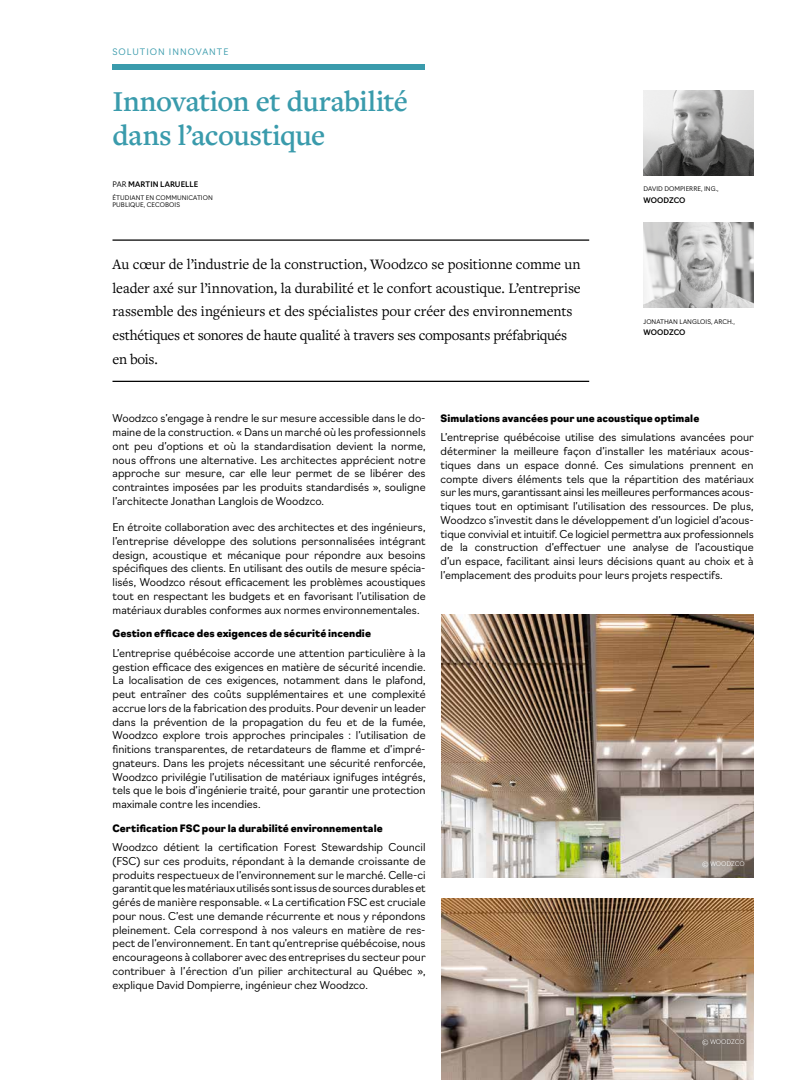
<style>
.page{position:relative;width:810px;height:1080px;background:#fff}
.page>*{position:absolute;margin:0;border:0;box-sizing:border-box;transform-origin:0 0}
.t1{font:600 30px/33.8px "Freight Text Pro";letter-spacing:-.015em;color:#3a9bac}
.t2{font:15px/23.8px "Freight Text Pro";letter-spacing:-.01em;color:#000}
.t3{font:300 10.62px/13.8px "Navigo";letter-spacing:.005em;color:#000;text-align:justify}
.t4{font:900 10px "Navigo";letter-spacing:.005em;color:#000}
.t5{font:300 8.75px "Navigo";letter-spacing:.115em;color:#3a9bac}
.t6{font:500 7.5px "Navigo";letter-spacing:.01em;color:#000}
.t7{font:300 6.25px/7.5px "Navigo";letter-spacing:.01em;color:#000}
.s1{font-weight:300}
</style>
<div class="page">
<hr style="left:112px;top:239px;width:477px;height:2px;background:#000">
<hr style="left:112px;top:381px;width:477px;height:1px;background:#000">
<img style="left:643px;top:90px;width:111px;height:86px">
<img style="left:643px;top:222px;width:111px;height:86px">
<img style="left:442px;top:615px;width:312px;height:263px">
<img style="left:442px;top:899px;width:312px;height:181px">
<div style="left:592px;top:843px;width:165px;height:26px;background:#fff;opacity:.75"></div>
<div style="left:592px;top:1021px;width:165px;height:26px;background:#fff;opacity:.75"></div>
<div style="left:112px;top:65px;width:313px;height:5px;background:#3a9bac"></div>
<p class="t5" style="left:112px;top:45px;width:117px">SOLUTION INNOVANTE</p>
<h1 class="t1" style="left:112px;top:83px;width:297px">Innovation et durabilité dans l’acoustique</h1>
<p class="t6" style="left:113px;top:178px;width:87px"><span class="s1">PAR</span> MARTIN LARUELLE</p>
<p class="t7" style="left:113px;top:193px;width:102px">ÉTUDIANT EN COMMUNICATION<br>PUBLIQUE, CECOBOIS</p>
<p class="t2" style="left:112px;top:252px;width:470px">Au cœur de l’industrie de la construction, Woodzco se positionne comme un leader axé sur l’innovation, la durabilité et le confort acoustique. L’entreprise rassemble des ingénieurs et des spécialistes pour créer des environnements esthétiques et sonores de haute qualité à travers ses composants préfabriqués en bois.</p>
<p class="t7" style="left:644px;top:185px;width:77px">DAVID DOMPIERRE, ING.,</p>
<p class="t6" style="left:644px;top:194px;width:44px">WOODZCO</p>
<p class="t7" style="left:644px;top:317px;width:93px">JONATHAN LANGLOIS, ARCH.,</p>
<p class="t6" style="left:644px;top:327px;width:44px">WOODZCO</p>
<p class="t3" style="left:113px;top:411px;width:315px">Woodzco s’engage à rendre le sur mesure accessible dans le do&shy;maine de la construction. « Dans un marché où les professionnels ont peu d’options et où la standardisation devient la norme, nous offrons une alternative. Les architectes apprécient notre approche sur mesure, car elle leur permet de se libérer des contraintes imposées par les produits standardisés », souligne l’architecte Jonathan Langlois de Woodzco.</p>
<p class="t3" style="left:113px;top:520px;width:315px">En étroite collaboration avec des architectes et des ingénieurs, l’entreprise développe des solutions personnalisées intégrant design, acoustique et mécanique pour répondre aux besoins spécifiques des clients. En utilisant des outils de mesure spécia&shy;lisés, Woodzco résout efficacement les problèmes acoustiques tout en respectant les budgets et en favorisant l’utilisation de matériaux durables conformes aux normes environnementales.</p>
<p class="t4" style="left:113px;top:626px;width:260px">Gestion efficace des exigences de sécurité incendie</p>
<p class="t3" style="left:113px;top:645px;width:315px">L’entreprise québécoise accorde une attention particulière à la gestion efficace des exigences en matière de sécurité incendie.<br>La localisation de ces exigences, notamment dans le plafond, peut entraîner des coûts supplémentaires et une complexité accrue lors de la fabrication des produits. Pour devenir un leader dans la prévention de la propagation du feu et de la fumée, Woodzco explore trois approches principales : l’utilisation de finitions transparentes, de retardateurs de flamme et d’impré&shy;gnateurs. Dans les projets nécessitant une sécurité renforcée, Woodzco privilégie l’utilisation de matériaux ignifuges intégrés, tels que le bois d’ingénierie traité, pour garantir une protection maximale contre les incendies.</p>
<p class="t4" style="left:113px;top:820px;width:272px">Certification FSC pour la durabilité environnementale</p>
<p class="t3" style="left:113px;top:840px;width:315px">Woodzco détient la certification Forest Stewardship Council (FSC) sur ces produits, répondant à la demande croissante de produits respectueux de l’environnement sur le marché. Celle-ci garantit que les matériaux utilisés sont issus de sources durables et gérés de manière responsable. « La certification FSC est cruciale pour nous. C’est une demande récurrente et nous y répondons pleinement. Cela correspond à nos valeurs en matière de res&shy;pect de l’environnement. En tant qu’entreprise québécoise, nous encourageons à collaborer avec des entreprises du secteur pour contribuer à l’érection d’un pilier architectural au Québec », explique David Dompierre, ingénieur chez Woodzco.</p>
<p class="t4" style="left:441px;top:410px;width:260px">Simulations avancées pour une acoustique optimale</p>
<p class="t3" style="left:441px;top:430px;width:315px">L’entreprise québécoise utilise des simulations avancées pour déterminer la meilleure façon d’installer les matériaux acous&shy;tiques dans un espace donné. Ces simulations prennent en compte divers éléments tels que la répartition des matériaux sur les murs, garantissant ainsi les meilleures performances acous&shy;tiques tout en optimisant l’utilisation des ressources. De plus, Woodzco s’investit dans le développement d’un logiciel d’acous&shy;tique convivial et intuitif. Ce logiciel permettra aux professionnels de la construction d’effectuer une analyse de l’acoustique d’un espace, facilitant ainsi leurs décisions quant au choix et à l’emplacement des produits pour leurs projets respectifs.</p>
</div>
